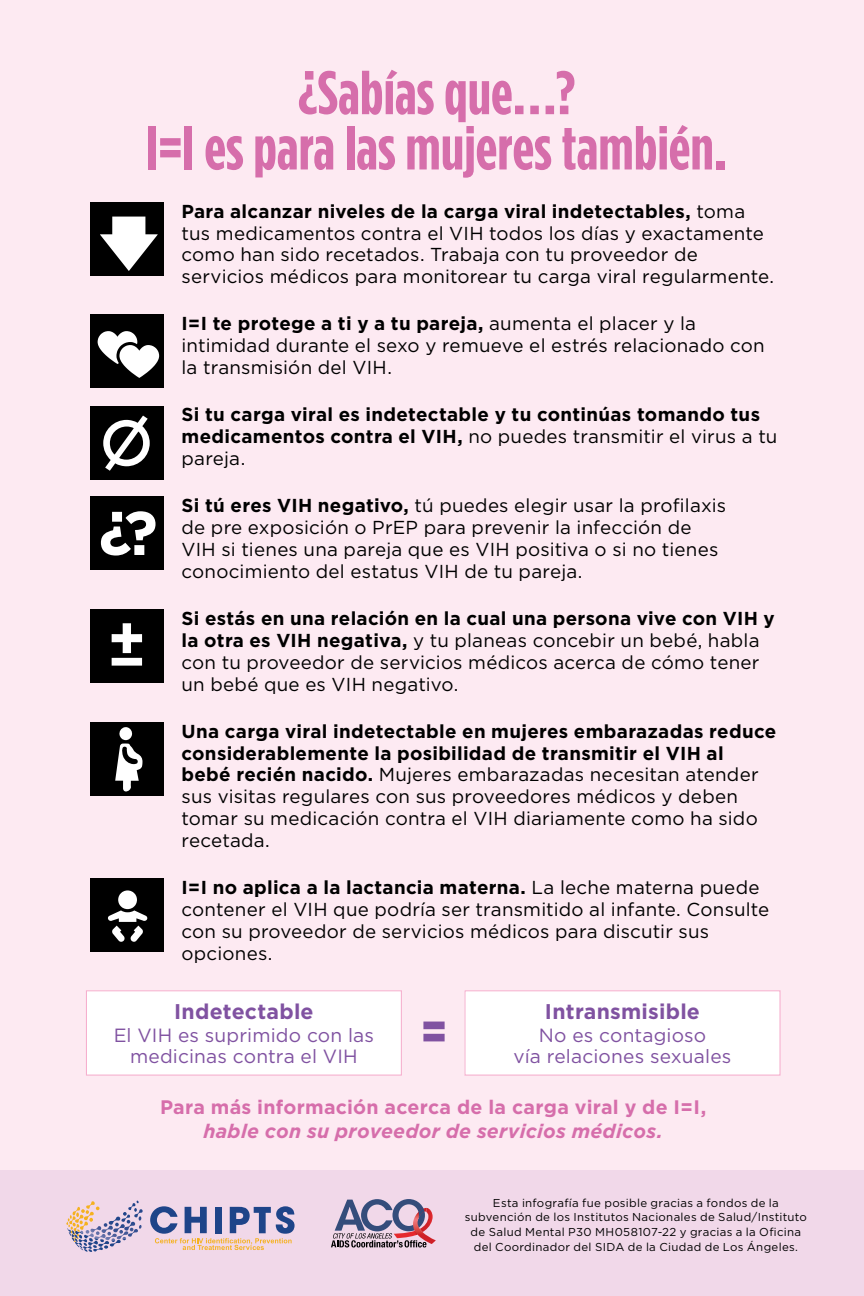
<style>
.page{position:relative;width:864px;height:1296px;background:#fff}
.page>*{position:absolute;margin:0;border:0;box-sizing:border-box;transform-origin:0 0}
.t1{font:123.3px "Universal Std Newswith Comm Pi";color:#fff;scale:.5 1}
.t2{font:91.8px "Universal Std Newswith Comm Pi";color:#000}
.t3{font:700 63.9px "Gotham Condensed";color:#8052a1}
.t4{font:700 61.5px/55.2px "Gotham Condensed";color:#d66eab;text-align:center}
.t5{font:700 61.5px/110.7px "Gotham";color:#fff}
.t6{font:700 21.3px "Gotham";letter-spacing:.01em;color:#8052a1}
.t7{font:700 19.5px "Gotham";letter-spacing:.015em;color:#d66eab}
.t8{font:italic 700 19.5px "Gotham";letter-spacing:.015em;color:#d66eab}
.t9{font:19.2px/21.3px "Gotham";letter-spacing:.01em;color:#8052a1;text-align:center}
.t10{font:18.6px/21.9px "Gotham";letter-spacing:.01em;color:#000}
.t11{font:700 18.6px/21.9px "Gotham";letter-spacing:.015em;color:#000}
.t12{font:11.4px/14.7px "Gotham";letter-spacing:.025em;color:#000;text-align:center}
.s1{font-weight:700}
.s2{font-weight:400}
</style>
<div class="page">
<div style="left:0;top:0;width:864px;height:1171px;background:#fdeaf2"></div>
<div style="left:0;top:1171px;width:864px;height:125px;background:#f1d8e9"></div>
<svg style="left:115px;top:727px;width:27px;height:64px"></svg>
<svg style="left:66px;top:1201px;width:77px;height:51px"></svg>
<svg style="left:150px;top:1206px;width:145px;height:44px"></svg>
<svg style="left:331px;top:1199px;width:105px;height:48px"></svg>
<div style="left:465px;top:991px;width:315px;height:84px;background:#fff"></div>
<div style="left:464px;top:990px;width:317px;height:86px;border:1px solid #f6afce"></div>
<div style="left:86px;top:991px;width:315px;height:84px;background:#fff"></div>
<div style="left:86px;top:990px;width:316px;height:86px;border:1px solid #f6afce"></div>
<h3 class="t4" style="left:146px;top:65px;width:582px">¿Sabías que…?<br>I=I es para las mujeres también.</h3>
<h2 class="t2" style="left:86px;top:200px;width:83px">■</h2>
<p class="t10" style="left:182px;top:200px;width:594px"><span class="s1">Para alcanzar niveles de la carga viral indetectables,</span> toma tus medicamentos contra el VIH todos los días y exactamente como han sido recetados. Trabaja con tu proveedor de servicios médicos para monitorear tu carga viral regularmente.</p>
<h2 class="t2" style="left:86px;top:312px;width:83px">■</h2>
<p class="t10" style="left:182px;top:312px;width:585px"><span class="s1">I=I te protege a ti y a tu pareja,</span> aumenta el placer y la intimidad durante el sexo y remueve el estrés relacionado con la transmisión del VIH.</p>
<h2 class="t2" style="left:86px;top:403px;width:83px">■</h2>
<p class="t11" style="left:182px;top:404px;width:597px">Si tu carga viral es indetectable y tu continúas tomando tus medicamentos contra el VIH, <span class="s2">no puedes transmitir el virus a tu pareja.</span></p>
<h2 class="t2" style="left:86px;top:494px;width:83px">■</h2>
<p class="t10" style="left:182px;top:494px;width:546px"><span class="s1">Si tú eres VIH negativo,</span> tú puedes elegir usar la profilaxis de pre exposición o PrEP para prevenir la infección de VIH si tienes una pareja que es VIH positiva o si no tienes conocimiento del estatus VIH de tu pareja.</p>
<h2 class="t2" style="left:86px;top:607px;width:83px">■</h2>
<p class="t10" style="left:182px;top:607px;width:595px"><span class="s1">Si estás en una relación en la cual una persona vive con VIH y la otra es VIH negativa,</span> y tu planeas concebir un bebé, habla con tu proveedor de servicios médicos acerca de cómo tener un bebé que es VIH negativo.</p>
<h2 class="t2" style="left:86px;top:720px;width:83px">■</h2>
<p class="t10" style="left:182px;top:720px;width:596px"><span class="s1">Una carga viral indetectable en mujeres embarazadas reduce considerablemente la posibilidad de transmitir el VIH al bebé recién nacido.</span> Mujeres embarazadas necesitan atender sus visitas regulares con sus proveedores médicos y deben tomar su medicación contra el VIH diariamente como ha sido recetada.</p>
<h2 class="t2" style="left:86px;top:876px;width:83px">■</h2>
<p class="t10" style="left:182px;top:876px;width:589px"><span class="s1">I=I no aplica a la lactancia materna.</span> La leche materna puede contener el VIH que podría ser transmitido al infante. Consulte con su proveedor de servicios médicos para discutir sus opciones.</p>
<h1 class="t1" style="left:98px;top:182px;width:125px">↓</h1>
<h3 class="t5" style="left:99px;top:477px;width:61px">¿? ±</h3>
<p class="t6" style="left:174px;top:998px;width:141px">Indetectable</p>
<p class="t9" style="left:114px;top:1024px;width:262px">El VIH es suprimido con las medicinas contra el VIH</p>
<h3 class="t3" style="left:422px;top:994px;width:26px">=</h3>
<p class="t6" style="left:545px;top:998px;width:157px">Intransmisible</p>
<p class="t9" style="left:514px;top:1024px;width:219px">No es contagioso<br>vía relaciones sexuales</p>
<p class="t7" style="left:160px;top:1094px;width:548px">Para más información acerca de la carga viral y de I=I,</p>
<p class="t8" style="left:203px;top:1118px;width:461px">hable con su proveedor de servicios médicos.</p>
<p class="t12" style="left:465px;top:1195px;width:344px">Esta infografía fue posible gracias a fondos de la subvención de los Institutos Nacionales de Salud/Instituto de Salud Mental P30 MH058107-22 y gracias a la Oficina del Coordinador del SIDA de la Ciudad de Los Ángeles.</p>
</div>
